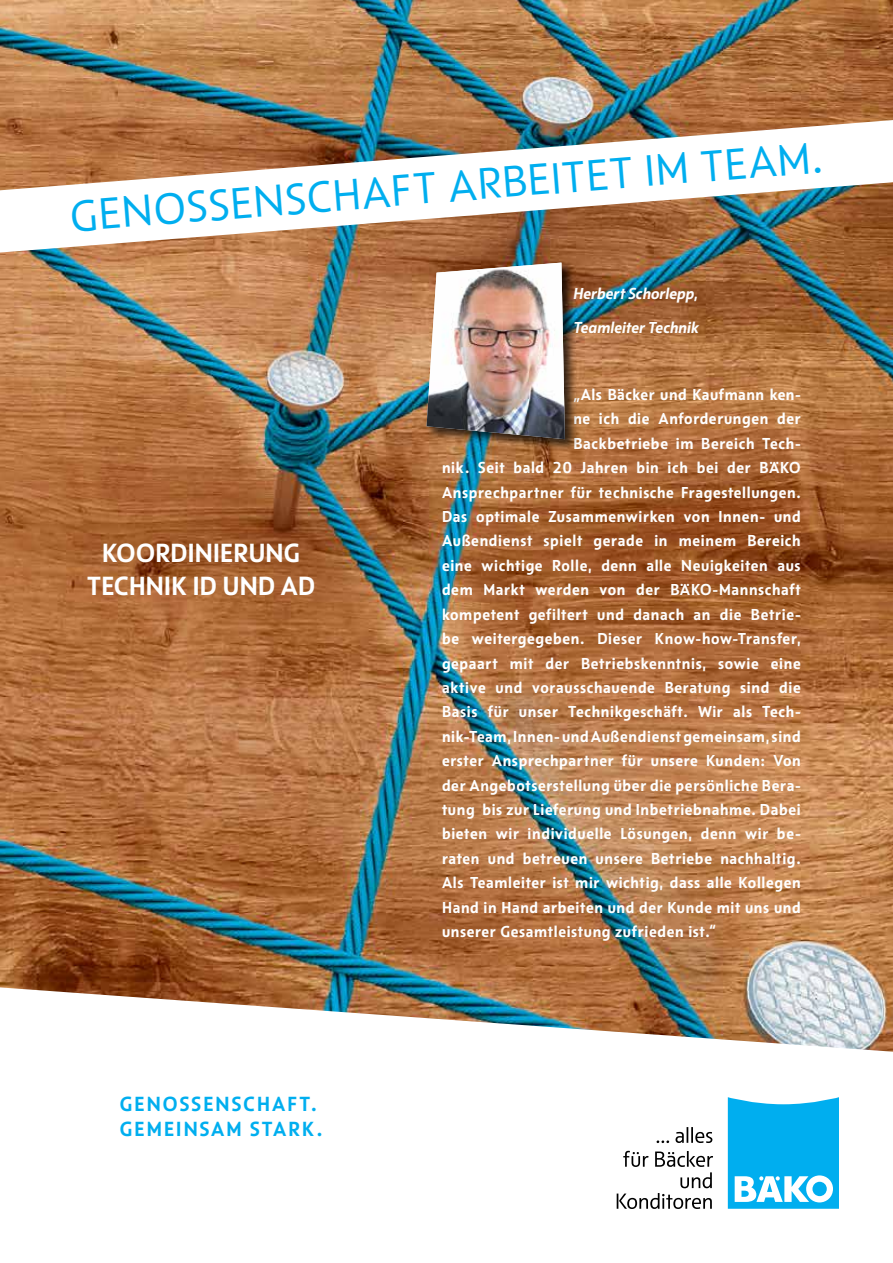
<style>
.page{position:relative;width:893px;height:1263px;background:#fff}
.page>*{position:absolute;margin:0;border:0;box-sizing:border-box;transform-origin:0 0}
.t1{font:45px "BAEK Otype";color:#00aeef}
.t2{font:700 27px/32.4px "BAEK Otype";letter-spacing:.01em;color:#fff;text-align:center}
.t3{font:700 21px/24.5px "BAEK Otype";letter-spacing:.1em;color:#00aeef}
.t4{font:700 16.35px "BAEK Otype";letter-spacing:.04em;color:#fff}
.t5{font:16.35px/33.6px "BAEK Otype Bold Kursiv";color:#fff}
</style>
<div class="page">
<img style="left:0;top:0;width:893px;height:987px">
<img style="left:0;top:987px;width:893px;height:65px">
<svg style="left:728px;top:1097px;width:111px;height:112px;background:#2dbcf1"></svg>
<svg style="left:617px;top:1151px;width:96px;height:58px"></svg>
<svg style="left:657px;top:1127px;width:55px;height:16px"></svg>
<img style="left:0;top:120px;width:893px;height:133px">
<div style="left:425px;top:261px;width:154px;height:192px;background:#000;opacity:.75"></div>
<img style="left:427px;top:263px;width:138px;height:176px">
<h1 class="t1" style="left:68px;top:193px;width:756px;rotate:-5deg">GENOSSENSCHAFT ARBEITET IM TEAM.</h1>
<h2 class="t2" style="left:87px;top:536px;width:230px">KOORDINIERUNG<br>TECHNIK ID UND AD</h2>
<p class="t3" style="left:120px;top:1092px;width:204px">GENOSSENSCHAFT.<br>GEMEINSAM STARK.</p>
<p class="t5" style="left:573px;top:276px;width:127px">Herbert Schorlepp,<br>Teamleiter Technik</p>
<p class="t4" style="left:573px;top:384px;width:229px">„Als Bäcker und Kaufmann ken-</p>
<p class="t4" style="left:573px;top:409px;width:229px">ne ich die Anforderungen der</p>
<p class="t4" style="left:573px;top:433px;width:229px">Backbetriebe im Bereich Tech-</p>
<p class="t4" style="left:442px;top:457px;width:360px">nik. Seit bald 20 Jahren bin ich bei der BÄKO</p>
<p class="t4" style="left:442px;top:482px;width:360px">Ansprechpartner für technische Fragestellungen.</p>
<p class="t4" style="left:442px;top:506px;width:360px">Das optimale Zusammenwirken von Innen- und</p>
<p class="t4" style="left:442px;top:531px;width:360px">Außendienst spielt gerade in meinem Bereich</p>
<p class="t4" style="left:442px;top:555px;width:360px">eine wichtige Rolle, denn alle Neuigkeiten aus</p>
<p class="t4" style="left:442px;top:579px;width:360px">dem Markt werden von der BÄKO-Mannschaft</p>
<p class="t4" style="left:442px;top:604px;width:360px">kompetent gefiltert und danach an die Betrie-</p>
<p class="t4" style="left:442px;top:628px;width:360px">be weitergegeben. Dieser Know-how-Transfer,</p>
<p class="t4" style="left:442px;top:653px;width:360px">gepaart mit der Betriebskenntnis, sowie eine</p>
<p class="t4" style="left:442px;top:677px;width:360px">aktive und vorausschauende Beratung sind die</p>
<p class="t4" style="left:442px;top:702px;width:360px">Basis für unser Technikgeschäft. Wir als Tech-</p>
<p class="t4" style="left:442px;top:726px;width:360px">nik-Team, Innen- und Außendienst gemeinsam, sind</p>
<p class="t4" style="left:442px;top:750px;width:360px">erster Ansprechpartner für unsere Kunden: Von</p>
<p class="t4" style="left:442px;top:775px;width:360px">der Angebotserstellung über die persönliche Bera-</p>
<p class="t4" style="left:442px;top:799px;width:360px">tung bis zur Lieferung und Inbetriebnahme. Dabei</p>
<p class="t4" style="left:442px;top:824px;width:360px">bieten wir individuelle Lösungen, denn wir be-</p>
<p class="t4" style="left:442px;top:848px;width:360px">raten und betreuen unsere Betriebe nachhaltig.</p>
<p class="t4" style="left:442px;top:872px;width:360px">Als Teamleiter ist mir wichtig, dass alle Kollegen</p>
<p class="t4" style="left:442px;top:897px;width:360px">Hand in Hand arbeiten und der Kunde mit uns und</p>
<p class="t4" style="left:442px;top:921px;width:276px">unserer Gesamtleistung zufrieden ist.“</p>
</div>
